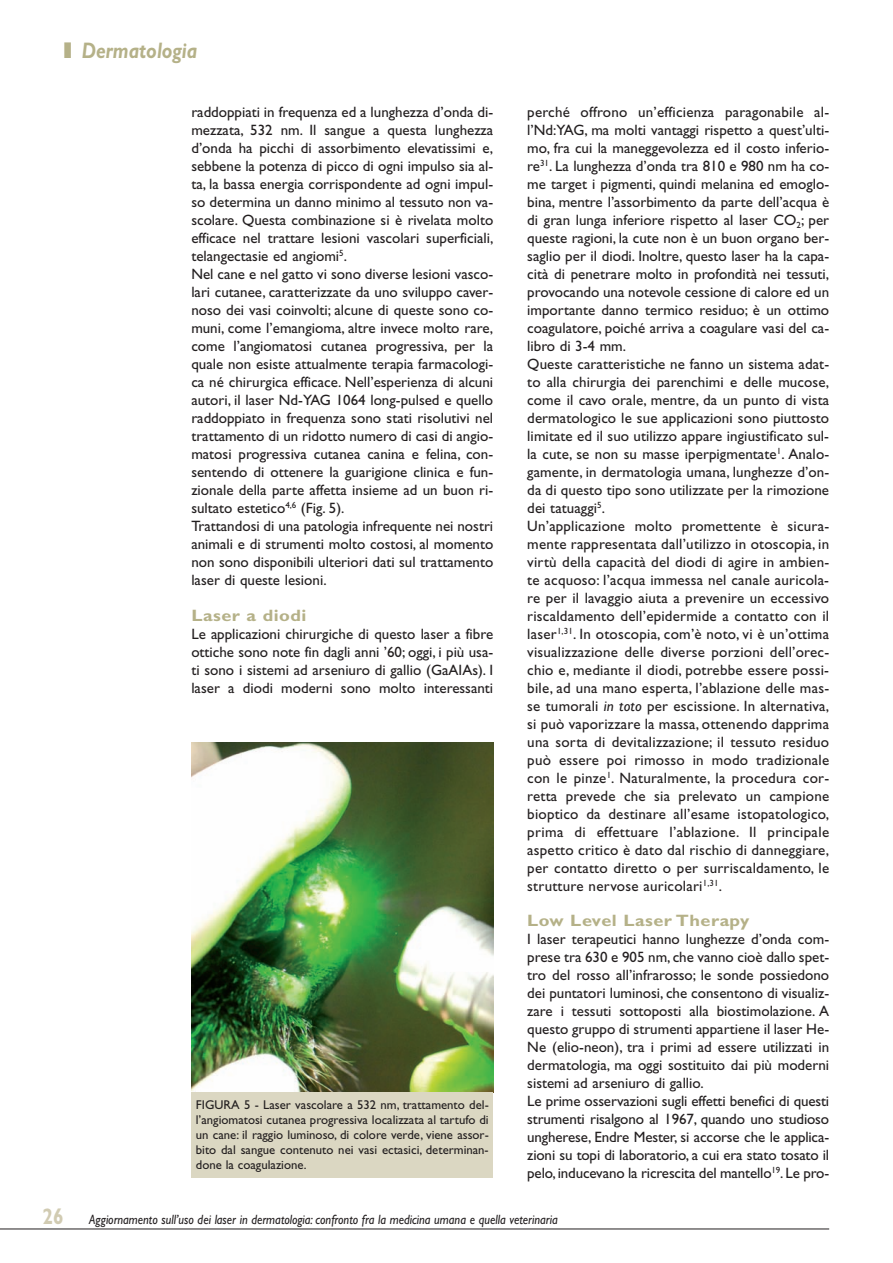
<style>
.page{position:relative;width:893px;height:1263px;background:#fff}
.page>*{position:absolute;margin:0;border:0;box-sizing:border-box;transform-origin:0 0}
.t1{font:italic 700 22.5px "Gill Sans";color:#b5b188;scale:.85 1}
.t2{font:700 16.5px "Gill Sans";letter-spacing:.025em;color:#b5b188;scale:1.1 1}
.t3{font:15px/18px "Gill Sans";color:#231f20}
.t4{font:italic 13.5px "Gill Sans";color:#231f20;scale:.9 1}
.t5{font:12.75px/15px "Gill Sans";color:#231f20;text-align:justify}
.s1{font-style:italic}
.s2{font-weight:700;font-style:normal;font-size:22.5px;color:#d1cbb2}
</style>
<div class="page">
<hr style="left:0;top:1228px;width:829px;height:1px;background:#231f20">
<img style="left:191px;top:742px;width:302px;height:351px">
<div style="left:191px;top:1093px;width:302px;height:85px;background:#dbd7c2"></div>
<h1 class="t1" style="left:64px;top:42px;width:159px">❚ Dermatologia</h1>
<p class="t3" style="left:527px;top:104px;width:303px">perché offrono un’efficienza paragonabile al&shy;l’Nd:YAG, ma molti vantaggi rispetto a quest’ulti&shy;mo, fra cui la maneggevolezza ed il costo inferio&shy;re<sup>31</sup>. La lunghezza d’onda tra 810 e 980 nm ha co&shy;me target i pigmenti, quindi melanina ed emoglo&shy;bina, mentre l’assorbimento da parte dell’acqua è di gran lunga inferiore rispetto al laser CO<sub>2</sub>; per queste ragioni, la cute non è un buon organo ber&shy;saglio per il diodi. Inoltre, questo laser ha la capa&shy;cità di penetrare molto in profondità nei tessuti, provocando una notevole cessione di calore ed un importante danno termico residuo; è un ottimo coagulatore, poiché arriva a coagulare vasi del ca&shy;libro di 3-4 mm.<br>Queste caratteristiche ne fanno un sistema adat&shy;to alla chirurgia dei parenchimi e delle mucose, come il cavo orale, mentre, da un punto di vista dermatologico le sue applicazioni sono piuttosto limitate ed il suo utilizzo appare ingiustificato sul&shy;la cute, se non su masse iperpigmentate<sup>1</sup>. Analo&shy;gamente, in dermatologia umana, lunghezze d’on&shy;da di questo tipo sono utilizzate per la rimozione dei tatuaggi<sup>5</sup>.<br>Un’applicazione molto promettente è sicura&shy;mente rappresentata dall’utilizzo in otoscopia, in virtù della capacità del diodi di agire in ambien&shy;te acquoso: l’acqua immessa nel canale auricola&shy;re per il lavaggio aiuta a prevenire un eccessivo riscaldamento dell’epidermide a contatto con il laser<sup>1,31</sup>. In otoscopia, com’è noto, vi è un’ottima visualizzazione delle diverse porzioni dell’orec&shy;chio e, mediante il diodi, potrebbe essere possi&shy;bile, ad una mano esperta, l’ablazione delle mas&shy;se tumorali <span class="s1">in toto</span> per escissione. In alternativa, si può vaporizzare la massa, ottenendo dapprima una sorta di devitalizzazione; il tessuto residuo può essere poi rimosso in modo tradizionale con le pinze<sup>1</sup>. Naturalmente, la procedura cor&shy;retta prevede che sia prelevato un campione bioptico da destinare all’esame istopatologico, prima di effettuare l’ablazione. Il principale aspetto critico è dato dal rischio di danneggiare, per contatto diretto o per surriscaldamento, le strutture nervose auricolari<sup>1,31</sup>.</p>
<p class="t2" style="left:527px;top:914px;width:203px">Low Level Laser Therapy</p>
<p class="t3" style="left:527px;top:931px;width:303px">I laser terapeutici hanno lunghezze d’onda com&shy;prese tra 630 e 905 nm, che vanno cioè dallo spet&shy;tro del rosso all’infrarosso; le sonde possiedono dei puntatori luminosi, che consentono di visualiz&shy;zare i tessuti sottoposti alla biostimolazione. A questo gruppo di strumenti appartiene il laser He-Ne (elio-neon), tra i primi ad essere utilizzati in dermatologia, ma oggi sostituito dai più moderni sistemi ad arseniuro di gallio.<br>Le prime osservazioni sugli effetti benefici di questi strumenti risalgono al 1967, quando uno studioso ungherese, Endre Mester, si accorse che le applica&shy;zioni su topi di laboratorio, a cui era stato tosato il pelo,inducevano la ricrescita del mantello<sup>19</sup>.Le pro-</p>
<p class="t4" style="left:43px;top:1214px;width:574px"><span class="s2">26</span> Aggiornamento sull’uso dei laser in dermatologia: confronto fra la medicina umana e quella veterinaria</p>
<p class="t3" style="left:191px;top:104px;width:303px">raddoppiati in frequenza ed a lunghezza d’onda di&shy;mezzata, 532 nm. Il sangue a questa lunghezza d’onda ha picchi di assorbimento elevatissimi e, sebbene la potenza di picco di ogni impulso sia al&shy;ta, la bassa energia corrispondente ad ogni impul&shy;so determina un danno minimo al tessuto non va&shy;scolare. Questa combinazione si è rivelata molto efficace nel trattare lesioni vascolari superficiali, telangectasie ed angiomi<sup>5</sup>.<br>Nel cane e nel gatto vi sono diverse lesioni vasco&shy;lari cutanee, caratterizzate da uno sviluppo caver&shy;noso dei vasi coinvolti; alcune di queste sono co&shy;muni, come l’emangioma, altre invece molto rare, come l’angiomatosi cutanea progressiva, per la quale non esiste attualmente terapia farmacologi&shy;ca né chirurgica efficace. Nell’esperienza di alcuni autori, il laser Nd-YAG 1064 long-pulsed e quello raddoppiato in frequenza sono stati risolutivi nel trattamento di un ridotto numero di casi di angio&shy;matosi progressiva cutanea canina e felina, con&shy;sentendo di ottenere la guarigione clinica e fun&shy;zionale della parte affetta insieme ad un buon ri&shy;sultato estetico<sup>4,6</sup> (Fig. 5).<br>Trattandosi di una patologia infrequente nei nostri animali e di strumenti molto costosi, al momento non sono disponibili ulteriori dati sul trattamento laser di queste lesioni.</p>
<p class="t2" style="left:191px;top:609px;width:106px">Laser a diodi</p>
<p class="t3" style="left:191px;top:626px;width:303px;text-align:justify">Le applicazioni chirurgiche di questo laser a fibre ottiche sono note fin dagli anni ’60; oggi, i più usa&shy;ti sono i sistemi ad arseniuro di gallio (GaAIAs). I laser a diodi moderni sono molto interessanti</p>
<p class="t5" style="left:196px;top:1099px;width:294px">FIGURA 5 - Laser vascolare a 532 nm, trattamento del&shy;l’angiomatosi cutanea progressiva localizzata al tartufo di un cane: il raggio luminoso, di colore verde, viene assor&shy;bito dal sangue contenuto nei vasi ectasici, determinan&shy;done la coagulazione.</p>
</div>
